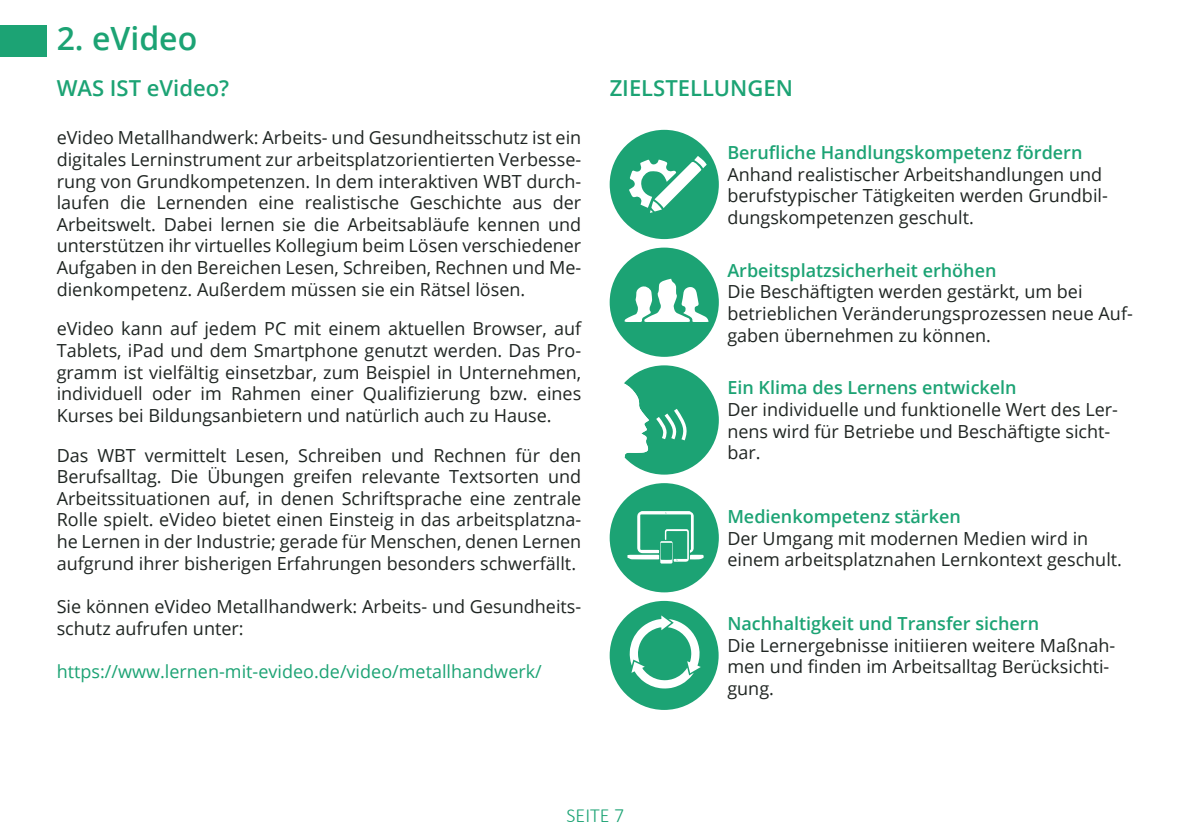
<style>
.page{position:relative;width:1191px;height:840px;background:#fff}
.page>*{position:absolute;margin:0;border:0;box-sizing:border-box;transform-origin:0 0}
.t1{font:600 32px "Open Sans";color:#1ca374}
.t2{font:600 22px "Open Sans";color:#1ca374}
.t3{font:300 20px "Calibri";color:#1ca374}
.t4{font:18px/21.6px "Open Sans";color:#1f2522}
.t5{font:600 18px "Open Sans";color:#1ca374}
.t6{font:18px "Open Sans";color:#1ca374}
</style>
<div class="page">
<div style="left:0;top:26px;width:47px;height:31px;background:#1ca374"></div>
<svg style="left:609px;top:130px;width:110px;height:109px"></svg>
<div style="left:609px;top:483px;width:110px;height:109px;background:#1ca374;border-radius:50%"></div>
<svg style="left:627px;top:511px;width:77px;height:52px"></svg>
<div style="left:609px;top:600px;width:109px;height:109px;background:#1ca374;border-radius:50%"></div>
<svg style="left:629px;top:615px;width:72px;height:73px"></svg>
<svg style="left:624px;top:365px;width:95px;height:109px"></svg>
<svg style="left:609px;top:247px;width:110px;height:109px"></svg>
<h1 class="t1" style="left:57px;top:16px;width:142px">2. eVideo</h1>
<p class="t2" style="left:57px;top:73px;width:174px">WAS IST eVideo?</p>
<p class="t4" style="left:57px;top:126px;width:526px;text-align:justify">eVideo Metallhandwerk: Arbeits- und Gesundheitsschutz ist ein digitales Lerninstrument zur arbeitsplatzorientierten Verbesse&shy;rung von Grundkompetenzen. In dem interaktiven WBT durch&shy;laufen die Lernenden eine realistische Geschichte aus der Arbeitswelt. Dabei lernen sie die Arbeitsabläufe kennen und unterstützen ihr virtuelles Kollegium beim Lösen verschiedener Aufgaben in den Bereichen Lesen, Schreiben, Rechnen und Me&shy;dienkompetenz. Außerdem müssen sie ein Rätsel lösen.</p>
<p class="t4" style="left:57px;top:317px;width:526px;text-align:justify">eVideo kann auf jedem PC mit einem aktuellen Browser, auf Tablets, iPad und dem Smartphone genutzt werden. Das Pro&shy;gramm ist vielfältig einsetzbar, zum Beispiel in Unternehmen, individuell oder im Rahmen einer Qualifizierung bzw. eines Kurses bei Bildungsanbietern und natürlich auch zu Hause.</p>
<p class="t4" style="left:57px;top:443px;width:526px;text-align:justify">Das WBT vermittelt Lesen, Schreiben und Rechnen für den Berufsalltag. Die Übungen greifen relevante Textsorten und Arbeitssituationen auf, in denen Schriftsprache eine zentrale Rolle spielt. eVideo bietet einen Einsteig in das arbeitsplatzna&shy;he Lernen in der Industrie; gerade für Menschen, denen Lernen aufgrund ihrer bisherigen Erfahrungen besonders schwerfällt.</p>
<p class="t4" style="left:57px;top:594px;width:526px">Sie können eVideo Metallhandwerk: Arbeits- und Gesundheits&shy;schutz aufrufen unter:</p>
<p class="t6" style="left:57px;top:658px;width:486px">https://www.lernen-mit-evideo.de/video/metallhandwerk/</p>
<p class="t2" style="left:609px;top:73px;width:185px">ZIELSTELLUNGEN</p>
<p class="t5" style="left:727px;top:140px;width:356px">Berufliche Handlungskompetenz fördern</p>
<p class="t4" style="left:727px;top:163px;width:382px">Anhand realistischer Arbeitshandlungen und berufstypischer Tätigkeiten werden Grundbil&shy;dungskompetenzen geschult.</p>
<p class="t5" style="left:727px;top:257px;width:271px">Arbeitsplatzsicherheit erhöhen</p>
<p class="t4" style="left:727px;top:280px;width:407px">Die Beschäftigten werden gestärkt, um bei betrieblichen Veränderungsprozessen neue Auf&shy;gaben übernehmen zu können.</p>
<p class="t5" style="left:727px;top:375px;width:291px">Ein Klima des Lernens entwickeln</p>
<p class="t4" style="left:727px;top:398px;width:392px">Der individuelle und funktionelle Wert des Ler&shy;nens wird für Betriebe und Beschäftigte sicht&shy;bar.</p>
<p class="t5" style="left:727px;top:504px;width:235px">Medienkompetenz stärken</p>
<p class="t4" style="left:727px;top:526px;width:396px">Der Umgang mit modernen Medien wird in einem arbeitsplatznahen Lernkontext geschult.</p>
<p class="t5" style="left:727px;top:610px;width:313px">Nachhaltigkeit und Transfer sichern</p>
<p class="t4" style="left:727px;top:633px;width:389px">Die Lernergebnisse initiieren weitere Maßnah&shy;men und finden im Arbeitsalltag Berücksichti&shy;gung.</p>
<p class="t3" style="left:566px;top:802px;width:59px">SEITE 7</p>
</div>
